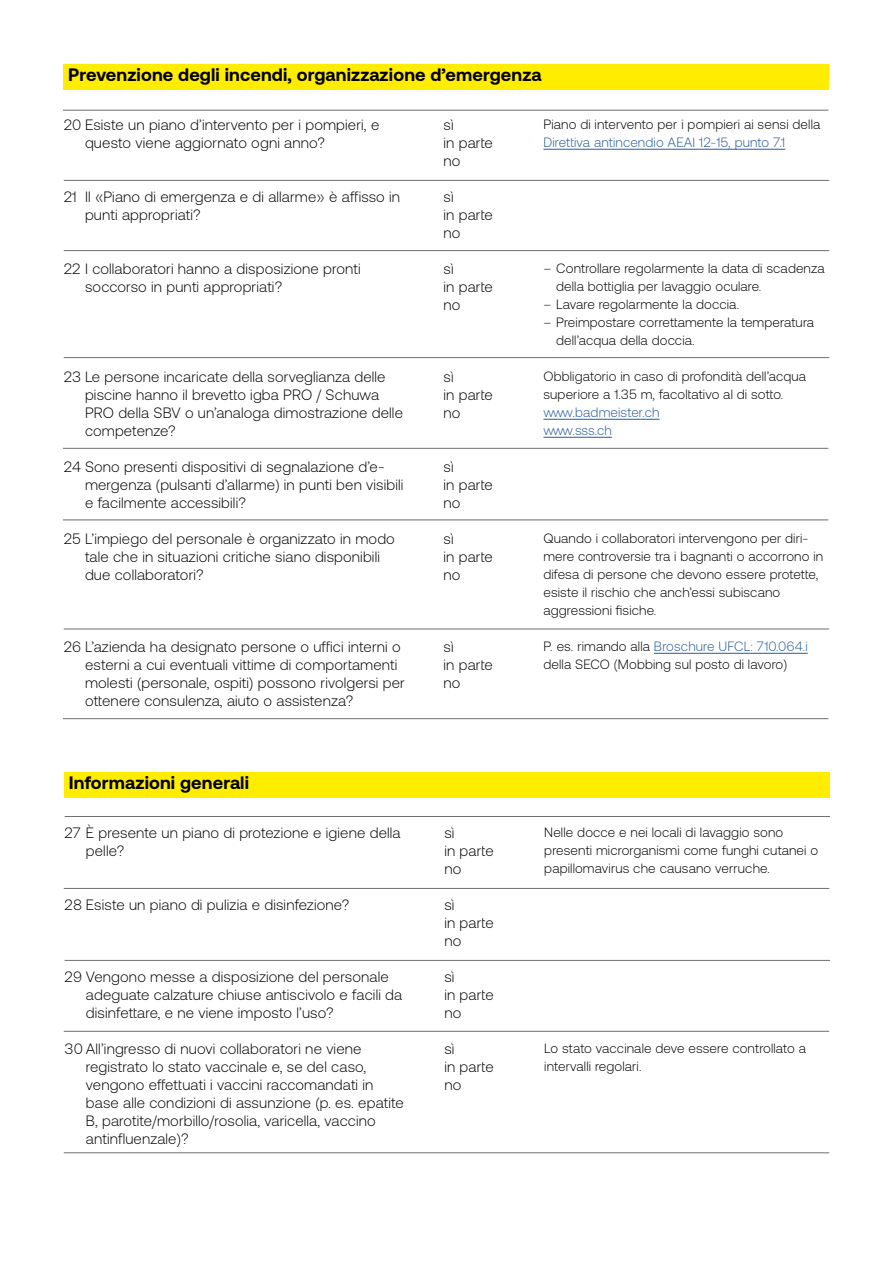
<style>
.page{position:relative;width:893px;height:1263px;background:#fff}
.page>*{position:absolute;margin:0;border:0;box-sizing:border-box;transform-origin:0 0}
.t1{font:700 18px "Aeonik";letter-spacing:.01em;color:#000}
.t2{font:300 15px/18px "Aeonik";letter-spacing:.01em;color:#000}
.t3{font:300 13.5px/18px "Aeonik";letter-spacing:.01em;color:#000}
.t4{font:300 13.5px/18px "Aeonik";letter-spacing:.01em;color:#275b9b}
.s1{color:#275b9b}
</style>
<div class="page">
<div style="left:64px;top:64px;width:765px;height:25px;background:#ffed00"></div>
<hr style="left:543px;top:149px;width:242px;height:1px;background:#275b9b">
<hr style="left:543px;top:419px;width:116px;height:1px;background:#275b9b">
<hr style="left:543px;top:437px;width:69px;height:1px;background:#275b9b">
<hr style="left:654px;top:653px;width:154px;height:1px;background:#275b9b">
<div style="left:65px;top:772px;width:765px;height:25px;background:#ffed00"></div>
<hr style="left:63px;top:110px;width:765px;height:1px;background:#706f6f">
<hr style="left:64px;top:180px;width:765px;height:1px;background:#706f6f">
<hr style="left:64px;top:250px;width:765px;height:1px;background:#706f6f">
<hr style="left:64px;top:357px;width:765px;height:1px;background:#706f6f">
<hr style="left:63px;top:448px;width:765px;height:1px;background:#706f6f">
<hr style="left:63px;top:519px;width:765px;height:1px;background:#706f6f">
<hr style="left:64px;top:629px;width:765px;height:1px;background:#706f6f">
<hr style="left:63px;top:718px;width:765px;height:1px;background:#706f6f">
<hr style="left:65px;top:816px;width:765px;height:1px;background:#706f6f">
<hr style="left:64px;top:888px;width:765px;height:1px;background:#706f6f">
<hr style="left:65px;top:960px;width:765px;height:1px;background:#706f6f">
<hr style="left:64px;top:1031px;width:765px;height:1px;background:#706f6f">
<hr style="left:64px;top:1152px;width:765px;height:1px;background:#706f6f">
<p class="t1" style="left:68px;top:64px;width:475px">Prevenzione degli incendi, organizzazione d’emergenza</p>
<p class="t2" style="left:85px;top:115px;width:296px;text-indent:-21px">20 Esiste un piano d’intervento per i pompieri, e questo viene aggiornato ogni anno?</p>
<p class="t2" style="left:85px;top:187px;width:317px;text-indent:-21px">21 Il «Piano di emergenza e di allarme» è affisso in punti appropriati?</p>
<p class="t2" style="left:85px;top:259px;width:277px;text-indent:-21px">22 I collaboratori hanno a disposizione pronti soccorso in punti appropriati?</p>
<p class="t2" style="left:85px;top:367px;width:319px;text-indent:-21px">23 Le persone incaricate della sorveglianza delle piscine hanno il brevetto igba PRO / Schuwa PRO della SBV o un’analoga dimostrazione delle competenze?</p>
<p class="t2" style="left:85px;top:457px;width:320px;text-indent:-21px">24 Sono presenti dispositivi di segnalazione d’e&shy;mergenza (pulsanti d’allarme) in punti ben visibili e facilmente accessibili?</p>
<p class="t2" style="left:85px;top:529px;width:311px;text-indent:-21px">25 L’impiego del personale è organizzato in modo tale che in situazioni critiche siano disponibili due collaboratori?</p>
<p class="t2" style="left:85px;top:637px;width:321px;text-indent:-21px">26 L’azienda ha designato persone o uffici interni o esterni a cui eventuali vittime di comportamenti molesti (personale, ospiti) possono rivolgersi per ottenere consulenza, aiuto o assistenza?</p>
<p class="t1" style="left:69px;top:772px;width:182px">Informazioni generali</p>
<p class="t2" style="left:86px;top:823px;width:316px;text-indent:-21px">27 È presente un piano di protezione e igiene della pelle?</p>
<p class="t2" style="left:65px;top:895px;width:286px">28 Esiste un piano di pulizia e disinfezione?</p>
<p class="t2" style="left:86px;top:967px;width:318px;text-indent:-21px">29 Vengono messe a disposizione del personale adeguate calzature chiuse antiscivolo e facili da disinfettare, e ne viene imposto l’uso?</p>
<p class="t2" style="left:86px;top:1039px;width:320px;text-indent:-21px">30 All’ingresso di nuovi collaboratori ne viene registrato lo stato vaccinale e, se del caso, vengono effettuati i vaccini raccomandati in base alle condizioni di assunzione (p. es. epatite B, parotite/morbillo/rosolia, varicella, vaccino antinfluenzale)?</p>
<p class="t2" style="left:443px;top:115px;width:51px">sì<br>in parte no</p>
<p class="t2" style="left:443px;top:187px;width:51px">sì<br>in parte no</p>
<p class="t2" style="left:443px;top:259px;width:51px">sì<br>in parte no</p>
<p class="t2" style="left:443px;top:367px;width:51px">sì<br>in parte no</p>
<p class="t2" style="left:443px;top:457px;width:51px">sì<br>in parte no</p>
<p class="t2" style="left:443px;top:529px;width:51px">sì<br>in parte no</p>
<p class="t2" style="left:443px;top:637px;width:51px">sì<br>in parte no</p>
<p class="t2" style="left:444px;top:823px;width:51px">sì<br>in parte no</p>
<p class="t2" style="left:444px;top:895px;width:51px">sì<br>in parte no</p>
<p class="t2" style="left:444px;top:967px;width:51px">sì<br>in parte no</p>
<p class="t2" style="left:444px;top:1039px;width:51px">sì<br>in parte no</p>
<p class="t3" style="left:543px;top:115px;width:278px">Piano di intervento per i pompieri ai sensi della</p>
<p class="t4" style="left:543px;top:133px;width:243px">Direttiva antincendio AEAI 12-15, punto 7.1</p>
<p class="t3" style="left:556px;top:259px;width:270px;text-indent:-13px">– Controllare regolarmente la data di scadenza della bottiglia per lavaggio oculare.</p>
<p class="t3" style="left:543px;top:295px;width:197px">– Lavare regolarmente la doccia.</p>
<p class="t3" style="left:556px;top:313px;width:259px;text-indent:-13px">– Preimpostare correttamente la temperatura dell’acqua della doccia.</p>
<p class="t3" style="left:543px;top:367px;width:264px">Obbligatorio in caso di profondità dell’acqua superiore a 1.35 m, facoltativo al di sotto.</p>
<p class="t4" style="left:543px;top:403px;width:118px">www.badmeister.ch www.sss.ch</p>
<p class="t3" style="left:543px;top:529px;width:281px">Quando i collaboratori intervengono per diri&shy;mere controversie tra i bagnanti o accorrono in difesa di persone che devono essere protette, esiste il rischio che anch’essi subiscano aggressioni fisiche.</p>
<p class="t3" style="left:543px;top:637px;width:266px">P. es. rimando alla <span class="s1">Broschure UFCL: 710.064.i </span>della SECO (Mobbing sul posto di lavoro)</p>
<p class="t3" style="left:544px;top:823px;width:275px">Nelle docce e nei locali di lavaggio sono presenti microrganismi come funghi cutanei o papillomavirus che causano verruche.</p>
<p class="t3" style="left:544px;top:1039px;width:263px">Lo stato vaccinale deve essere controllato a intervalli regolari.</p>
</div>
